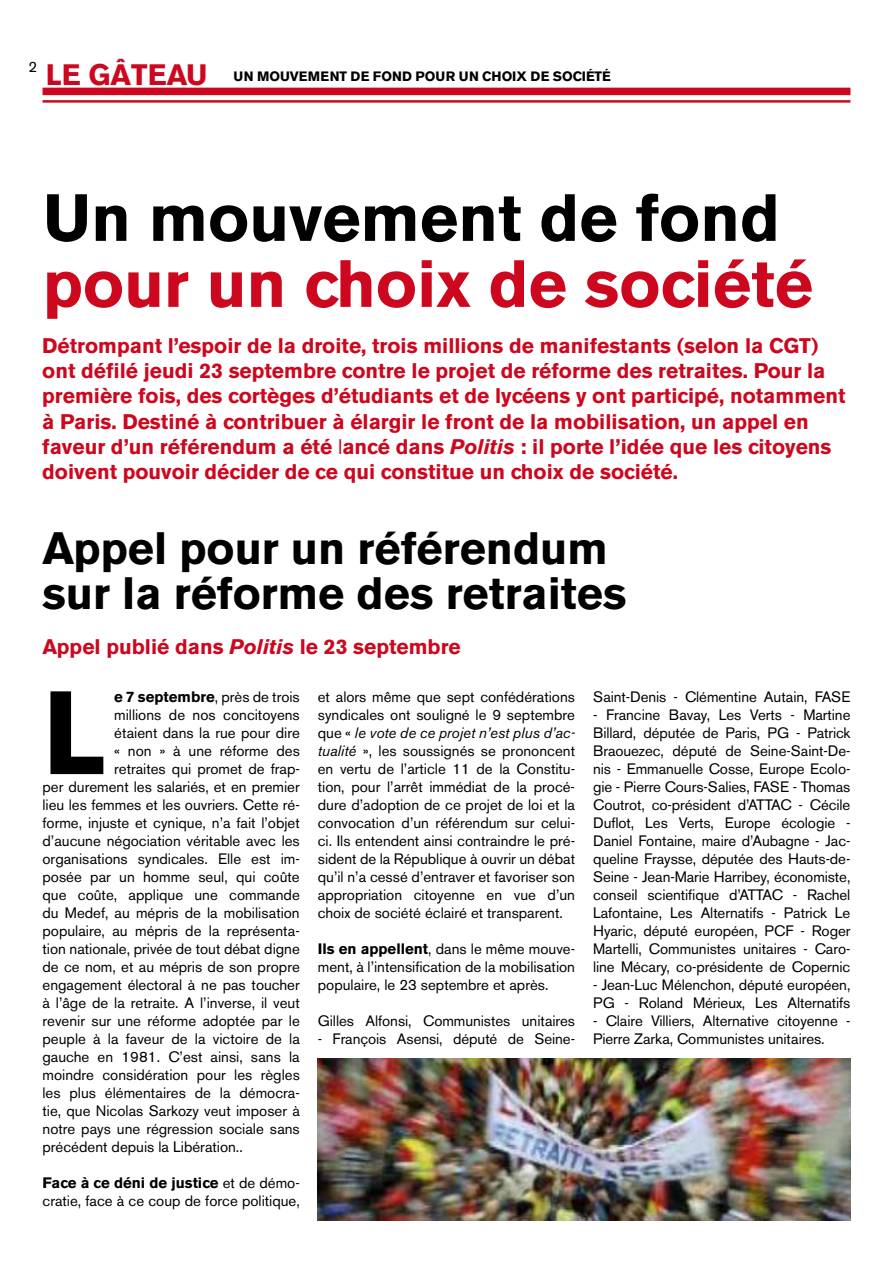
<style>
.page{position:relative;width:893px;height:1263px;background:#fff}
.page>*{position:absolute;margin:0;border:0;box-sizing:border-box;transform-origin:0 0}
.t1{font:700 117px "Akzidenz Grotesk BE";color:#000}
.t2{font:700 66px "Akzidenz Grotesk BE";color:#cd071e}
.t3{font:700 66px "Akzidenz Grotesk BE";color:#000}
.t4{font:700 45px/45px "Akzidenz Grotesk BE";color:#000}
.t5{font:700 21px/25.2px "Akzidenz Grotesk BE";color:#cd071e}
.t6{font:15px/18px "Akzidenz Grotesk BE";color:#000}
.t7{font:700 13.5px "Akzidenz Grotesk BE";letter-spacing:.01em;color:#000}
.s1{font-size:29.25px;color:#cd071e}
.s2{font-weight:400}
.s3{font-style:italic}
.s4{font-weight:700}
</style>
<div class="page">
<div style="left:43px;top:88px;width:807px;height:7px;background:#cd071e"></div>
<hr style="left:43px;top:100px;width:807px;height:3px;background:#cd071e">
<img style="left:318px;top:1058px;width:532px;height:162px">
<p class="t6" style="left:28px;top:58px;width:10px">2</p>
<p class="t7" style="left:46px;top:69px;width:347px"><span class="s1">LE GÂTEAU</span> un mouvement de fond</p>
<p class="t7" style="left:415px;top:69px;width:21px">pour</p>
<p class="t7" style="left:459px;top:69px;width:53px">un choix</p>
<p class="t7" style="left:530px;top:69px;width:82px">de société</p>
<h2 class="t3" style="left:43px;top:180px;width:738px">Un mouvement de fond</h2>
<h2 class="t2" style="left:43px;top:246px;width:772px">pour un choix de société</h2>
<p class="t5" style="left:42px;top:333px;width:805px">Détrompant l’espoir de la droite, trois millions de manifestants (selon la CGT) ont défilé jeudi 23 septembre contre le projet de réforme des retraites. Pour la première fois, des cortèges d’étudiants et de lycéens y ont participé, notamment à Paris. Destiné à contribuer à élargir le front de la mobilisation, un appel en faveur d’un référendum a été <span class="s2">l</span>ancé dans <span class="s3">Politis</span> : il porte l’idée que les citoyens doivent pouvoir décider de ce qui constitue un choix de société.</p>
<h3 class="t4" style="left:43px;top:526px;width:586px">Appel pour un référendum sur la réforme des retraites</h3>
<h3 class="t5" style="left:43px;top:634px;width:420px">Appel publié dans <span class="s3">Politis</span> le 23 septembre</h3>
<h1 class="t1" style="left:43px;top:666px;width:65px">L</h1>
<p class="t6" style="left:114px;top:688px;width:187px"><span class="s4">e 7 septembre</span>, près de trois</p>
<p class="t6" style="left:114px;top:706px;width:187px">millions de nos concitoyens</p>
<p class="t6" style="left:114px;top:724px;width:187px">étaient dans la rue pour dire</p>
<p class="t6" style="left:114px;top:742px;width:187px">« non » à une réforme des</p>
<p class="t6" style="left:114px;top:760px;width:187px">retraites qui promet de frap-</p>
<p class="t6" style="left:43px;top:778px;width:259px">per durement les salariés, et en premier</p>
<p class="t6" style="left:43px;top:796px;width:259px">lieu les femmes et les ouvriers. Cette ré-</p>
<p class="t6" style="left:43px;top:814px;width:259px">forme, injuste et cynique, n’a fait l’objet</p>
<p class="t6" style="left:43px;top:832px;width:259px">d’aucune négociation véritable avec les</p>
<p class="t6" style="left:43px;top:850px;width:259px">organisations syndicales. Elle est im-</p>
<p class="t6" style="left:43px;top:868px;width:259px">posée par un homme seul, qui coûte</p>
<p class="t6" style="left:43px;top:886px;width:259px">que coûte, applique une commande</p>
<p class="t6" style="left:43px;top:904px;width:259px">du Medef, au mépris de la mobilisation</p>
<p class="t6" style="left:43px;top:922px;width:259px">populaire, au mépris de la représenta-</p>
<p class="t6" style="left:43px;top:940px;width:259px">tion nationale, privée de tout débat digne</p>
<p class="t6" style="left:43px;top:958px;width:259px">de ce nom, et au mépris de son propre</p>
<p class="t6" style="left:43px;top:976px;width:259px">engagement électoral à ne pas toucher</p>
<p class="t6" style="left:43px;top:994px;width:259px">à l’âge de la retraite. A l’inverse, il veut</p>
<p class="t6" style="left:43px;top:1012px;width:259px">revenir sur une réforme adoptée par le</p>
<p class="t6" style="left:43px;top:1030px;width:259px">peuple à la faveur de la victoire de la</p>
<p class="t6" style="left:43px;top:1048px;width:259px">gauche en 1981. C’est ainsi, sans la</p>
<p class="t6" style="left:43px;top:1066px;width:259px">moindre considération pour les règles</p>
<p class="t6" style="left:43px;top:1084px;width:259px">les plus élémentaires de la démocra-</p>
<p class="t6" style="left:43px;top:1102px;width:259px">tie, que Nicolas Sarkozy veut imposer à</p>
<p class="t6" style="left:43px;top:1120px;width:259px">notre pays une régression sociale sans</p>
<p class="t6" style="left:43px;top:1138px;width:202px">précédent depuis la Libération..</p>
<p class="t6" style="left:43px;top:1174px;width:259px"><span class="s4">Face à ce déni de justice</span> et de démo&shy;cratie, face à ce coup de force politique,</p>
<p class="t6" style="left:318px;top:688px;width:259px;text-align:justify">et alors même que sept confédérations syndicales ont souligné le 9 septembre que « <span class="s3">le vote de ce projet n’est plus d’ac&shy;tualité</span> », les soussignés se prononcent en vertu de l’article 11 de la Constitu&shy;tion, pour l’arrêt immédiat de la procé&shy;dure d’adoption de ce projet de loi et la convocation d’un référendum sur celui&shy;ci. Ils entendent ainsi contraindre le pré&shy;sident de la République à ouvrir un débat qu’il n’a cessé d’entraver et favoriser son appropriation citoyenne en vue d’un choix de société éclairé et transparent.</p>
<p class="t6" style="left:318px;top:940px;width:259px;text-align:justify"><span class="s4">Ils en appellent</span>, dans le même mouve&shy;ment, à l’intensification de la mobilisation populaire, le 23 septembre et après.</p>
<p class="t6" style="left:318px;top:1012px;width:259px">Gilles Alfonsi, Communistes unitaires</p>
<p class="t6" style="left:318px;top:1030px;width:259px">- François Asensi, député de Seine-</p>
<p class="t6" style="left:593px;top:688px;width:259px">Saint-Denis - Clémentine Autain, FASE</p>
<p class="t6" style="left:593px;top:706px;width:259px;text-align:justify">- Francine Bavay, Les Verts - Martine Billard, députée de Paris, PG - Patrick Braouezec, député de Seine-Saint-De&shy;nis - Emmanuelle Cosse, Europe Ecolo&shy;gie - Pierre Cours-Salies, FASE - Thomas Coutrot, co-président d’ATTAC - Cécile Duflot, Les Verts, Europe écologie - Daniel Fontaine, maire d’Aubagne - Jac&shy;queline Fraysse, députée des Hauts-de-Seine - Jean-Marie Harribey, économiste, conseil scientifique d’ATTAC - Rachel Lafontaine, Les Alternatifs - Patrick Le Hyaric, député européen, PCF - Roger Martelli, Communistes unitaires - Caro&shy;line Mécary, co-présidente de Copernic</p>
<p class="t6" style="left:593px;top:976px;width:259px">- Jean-Luc Mélenchon, député européen,<br>PG - Roland Mérieux, Les Alternatifs</p>
<p class="t6" style="left:593px;top:1012px;width:259px">- Claire Villiers, Alternative citoyenne -<br>Pierre Zarka, Communistes unitaires.</p>
</div>
